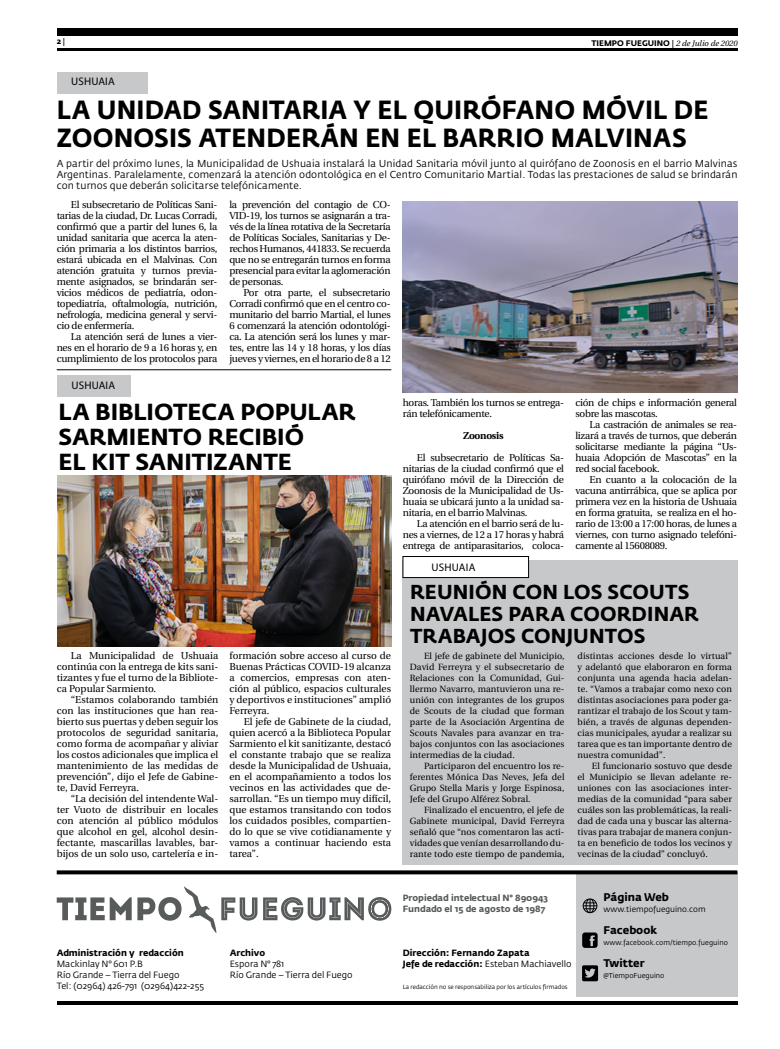
<style>
.page{position:relative;width:780px;height:1049px;background:#fff}
.page>*{position:absolute;margin:0;border:0;box-sizing:border-box;transform-origin:0 0}
.t1{font:700 26px/28px "Fedra Sans Pro";letter-spacing:.005em;color:#000;scale:.95 1}
.t2{font:700 23px/25px "Fedra Sans Pro";letter-spacing:-.005em;color:#000}
.t3{font:700 20px/22px "Fedra Sans Pro";letter-spacing:.005em;color:#000}
.t4{font:700 11px "Fedra Sans Pro";color:#000}
.t5{font:11px "Myriad Pro";letter-spacing:.02em;color:#000}
.t6{font:10px/11px "Utopia";letter-spacing:-.025em;color:#000;text-align:justify}
.t7{font:10px/11px "Fedra Sans Pro";letter-spacing:.01em;color:#000;text-align:justify}
.t8{font:700 10px "Utopia";letter-spacing:-.025em;color:#000}
.t9{font:9px/11px "Utopia";letter-spacing:.01em;color:#000;text-align:justify}
.t10{font:9px/11px "Fedra Sans Pro";color:#000}
.t11{font:700 9px/11px "Fedra Sans Pro";color:#000}
.t12{font:700 9px/11px "Fedra Sans Pro";color:#585b5c}
.t13{font:700 8px "Fedra Sans Pro";color:#000}
.t14{font:8px "Fedra Sans Pro";color:#000}
.t15{font:7px "Fedra Sans Pro";color:#000}
.t16{font:6px "Fedra Sans Pro";color:#000}
.s1{font-family:"Utopia"}
.s2{font-family:"Utopia";font-weight:400;font-style:italic}
.s3{font-weight:400}
</style>
<div class="page">
<hr style="left:57px;top:48px;width:680px;height:3px;background:#000">
<div style="left:57px;top:29px;width:680px;height:7px;background:#000"></div>
<hr style="left:57px;top:1001px;width:680px;height:4px;background:#000">
<div style="left:576px;top:872px;width:161px;height:124px;background:#c7c8ca"></div>
<svg style="left:57px;top:870px;width:680px;height:4px;background:#181818"></svg>
<svg style="left:263px;top:897px;width:128px;height:24px"></svg>
<svg style="left:57px;top:886px;width:200px;height:47px"></svg>
<svg style="left:582px;top:898px;width:15px;height:16px"></svg>
<svg style="left:582px;top:932px;width:15px;height:16px"></svg>
<svg style="left:582px;top:965px;width:16px;height:16px"></svg>
<div style="left:57px;top:72px;width:90px;height:22px;background:#c7c8ca"></div>
<div style="left:402px;top:560px;width:335px;height:305px;background:#c7c8ca"></div>
<div style="left:403px;top:556px;width:125px;height:21px;background:#fff"></div>
<div style="left:403px;top:556px;width:125px;height:22px;border:1px solid #000"></div>
<div style="left:57px;top:375px;width:73px;height:22px;background:#c7c8ca"></div>
<hr style="left:57px;top:369px;width:334px;height:1px;background:#000">
<img style="left:57px;top:476px;width:334px;height:170px">
<img style="left:403px;top:201px;width:334px;height:192px">
<p class="t13" style="left:57px;top:36px;width:10px">2 <span class="s1">|</span></p>
<p class="t13" style="left:591px;top:38px;width:147px">TIEMPO FUEGUINO <span class="s1">|</span> <span class="s2">2 de Julio de 2020</span></p>
<p class="t5" style="left:71px;top:75px;width:45px">USHUAIA</p>
<h1 class="t1" style="left:57px;top:96px;width:687px">LA UNIDAD SANITARIA Y EL QUIRÓFANO MÓVIL DE<br>ZOONOSIS ATENDERÁN EN EL BARRIO MALVINAS</h1>
<p class="t7" style="left:57px;top:158px;width:682px">A partir del próximo lunes, la Municipalidad de Ushuaia instalará la Unidad Sanitaria móvil junto al quirófano de Zoonosis en el barrio Malvinas Argentinas. Paralelamente, comenzará la atención odontológica en el Centro Comunitario Martial. Todas las prestaciones de salud se brindarán con turnos que deberán solicitarse telefónicamente.</p>
<p class="t6" style="left:57px;top:199px;width:162px;text-indent:14px">El subsecretario de Políticas Sani&shy;tarias de la ciudad, Dr. Lucas Corradi, confirmó que a partir del lunes 6, la unidad sanitaria que acerca la aten&shy;ción primaria a los distintos barrios, estará ubicada en el Malvinas. Con atención gratuita y turnos previa&shy;mente asignados, se brindarán ser&shy;vicios médicos de pediatría, odon&shy;topediatría, oftalmología, nutrición, nefrología, medicina general y servi&shy;cio de enfermería.</p>
<p class="t6" style="left:57px;top:331px;width:162px;text-indent:14px">La atención será de lunes a vier&shy;nes en el horario de 9 a 16 horas y, en cumplimiento de los protocolos para</p>
<p class="t6" style="left:229px;top:199px;width:163px">la prevención del contagio de CO-VID-19, los turnos se asignarán a tra&shy;vés de la línea rotativa de la Secretaría de Políticas Sociales, Sanitarias y De&shy;rechos Humanos, 441833. Se recuerda que no se entregarán turnos en forma presencial para evitar la aglomeración de personas.</p>
<p class="t6" style="left:229px;top:287px;width:163px;text-indent:14px">Por otra parte, el subsecretario Corradi confirmó que en el centro co&shy;munitario del barrio Martial, el lunes 6 comenzará la atención odontológi&shy;ca. La atención será los lunes y mar&shy;tes, entre las 14 y 18 horas, y los días jueves y viernes, en el horario de 8 a 12</p>
<p class="t5" style="left:71px;top:379px;width:45px">USHUAIA</p>
<h2 class="t2" style="left:59px;top:400px;width:299px">LA BIBLIOTECA POPULAR<br>SARMIENTO RECIBIÓ<br>EL KIT SANITIZANTE</h2>
<p class="t6" style="left:57px;top:650px;width:163px;text-indent:14px">La Municipalidad de Ushuaia continúa con la entrega de kits sani&shy;tizantes y fue el turno de la Bibliote&shy;ca Popular Sarmiento.</p>
<p class="t6" style="left:57px;top:694px;width:163px;text-indent:14px">“Estamos colaborando también con las instituciones que han rea&shy;bierto sus puertas y deben seguir los protocolos de seguridad sanitaria, como forma de acompañar y aliviar los costos adicionales que implica el mantenimiento de las medidas de prevención”, dijo el Jefe de Gabine&shy;te, David Ferreyra.</p>
<p class="t6" style="left:57px;top:793px;width:163px;text-indent:14px">“La decisión del intendente Wal&shy;ter Vuoto de distribuir en locales con atención al público módulos que alcohol en gel, alcohol desin&shy;fectante, mascarillas lavables, bar&shy;bijos de un solo uso, cartelería e in-</p>
<p class="t6" style="left:229px;top:650px;width:163px">formación sobre acceso al curso de Buenas Prácticas COVID-19 alcanza a comercios, empresas con aten&shy;ción al público, espacios culturales y deportivos e instituciones” amplió Ferreyra.</p>
<p class="t6" style="left:229px;top:716px;width:163px;text-indent:14px">El jefe de Gabinete de la ciudad, quien acercó a la Biblioteca Popular Sarmiento el kit sanitizante, destacó el constante trabajo que se realiza desde la Municipalidad de Ushuaia, en el acompañamiento a todos los vecinos en las actividades que de&shy;sarrollan. “Es un tiempo muy difícil, que estamos transitando con todos los cuidados posibles, compartien&shy;do lo que se vive cotidianamente y vamos a continuar haciendo esta tarea”.</p>
<p class="t6" style="left:403px;top:397px;width:163px">horas. También los turnos se entrega&shy;rán telefónicamente.</p>
<p class="t8" style="left:463px;top:430px;width:42px">Zoonosis</p>
<p class="t6" style="left:403px;top:452px;width:163px;text-indent:14px">El subsecretario de Políticas Sa&shy;nitarias de la ciudad confirmó que el quirófano móvil de la Dirección de Zoonosis de la Municipalidad de Us&shy;huaia se ubicará junto a la unidad sa&shy;nitaria, en el barrio Malvinas.</p>
<p class="t6" style="left:403px;top:518px;width:163px;text-indent:14px">La atención en el barrio será de lu&shy;nes a viernes, de 12 a 17 horas y habrá entrega de antiparasitarios, coloca-</p>
<p class="t5" style="left:431px;top:560px;width:45px">USHUAIA</p>
<p class="t6" style="left:575px;top:397px;width:163px">ción de chips e información general sobre las mascotas.</p>
<p class="t6" style="left:575px;top:419px;width:163px;text-indent:14px">La castración de animales se rea&shy;lizará a través de turnos, que deberán solicitarse mediante la página “Us&shy;huaia Adopción de Mascotas” en la red social facebook.</p>
<p class="t6" style="left:575px;top:474px;width:163px;text-indent:14px">En cuanto a la colocación de la vacuna antirrábica, que se aplica por primera vez en la historia de Ushuaia en forma gratuita, se realiza en el ho&shy;rario de 13:00 a 17:00 horas, de lunes a viernes, con turno asignado telefóni&shy;camente al 15608089.</p>
<h3 class="t3" style="left:410px;top:581px;width:290px">REUNIÓN CON LOS SCOUTS<br>NAVALES PARA COORDINAR<br>TRABAJOS CONJUNTOS</h3>
<p class="t9" style="left:410px;top:651px;width:156px;text-indent:14px">El jefe de gabinete del Municipio, David Ferreyra y el subsecretario de Relaciones con la Comunidad, Gui&shy;llermo Navarro, mantuvieron una re&shy;unión con integrantes de los grupos de Scouts de la ciudad que forman parte de la Asociación Argentina de Scouts Navales para avanzar en tra&shy;bajos conjuntos con las asociaciones intermedias de la ciudad.</p>
<p class="t9" style="left:410px;top:761px;width:156px;text-indent:14px">Participaron del encuentro los re&shy;ferentes Mónica Das Neves, Jefa del Grupo Stella Maris y Jorge Espinosa, Jefe del Grupo Alférez Sobral.</p>
<p class="t9" style="left:410px;top:805px;width:156px;text-indent:14px">Finalizado el encuentro, el jefe de Gabinete municipal, David Ferreyra señaló que “nos comentaron las acti&shy;vidades que venían desarrollando du&shy;rante todo este tiempo de pandemia,</p>
<p class="t9" style="left:577px;top:651px;width:156px">distintas acciones desde lo virtual” y adelantó que elaboraron en forma conjunta una agenda hacia adelan&shy;te. “Vamos a trabajar como nexo con distintas asociaciones para poder ga&shy;rantizar el trabajo de los Scout y tam&shy;bién, a través de algunas dependen&shy;cias municipales, ayudar a realizar su tarea que es tan importante dentro de nuestra comunidad”.</p>
<p class="t9" style="left:577px;top:761px;width:156px;text-indent:14px">El funcionario sostuvo que desde el Municipio se llevan adelante re&shy;uniones con las asociaciones inter&shy;medias de la comunidad “para saber cuáles son las problemáticas, la reali&shy;dad de cada una y buscar las alterna&shy;tivas para trabajar de manera conjun&shy;ta en beneficio de todos los vecinos y vecinas de la ciudad” concluyó.</p>
<p class="t11" style="left:57px;top:948px;width:128px">Administración y redacción</p>
<p class="t10" style="left:57px;top:959px;width:149px">Mackinlay N° 601 P.B<br>Río Grande – Tierra del Fuego<br>Tel: (02964) 426-791 (02964)422-255</p>
<p class="t11" style="left:230px;top:948px;width:37px">Archivo</p>
<p class="t10" style="left:230px;top:959px;width:124px">Espora N° 781<br>Río Grande – Tierra del Fuego</p>
<p class="t12" style="left:403px;top:893px;width:147px">Propiedad intelectual N° 890943<br>Fundado el 15 de agosto de 1987</p>
<p class="t4" style="left:603px;top:890px;width:67px">Página Web</p>
<p class="t14" style="left:603px;top:904px;width:104px">www.tiempofueguino.com</p>
<p class="t4" style="left:603px;top:923px;width:55px">Facebook</p>
<p class="t15" style="left:603px;top:938px;width:126px">www.facebook.com/tiempo.fueguino</p>
<p class="t4" style="left:603px;top:956px;width:43px">Twitter</p>
<p class="t15" style="left:603px;top:971px;width:63px">@TiempoFueguino</p>
<p class="t11" style="left:403px;top:948px;width:170px">Dirección: Fernando Zapata<br>Jefe de redacción: <span class="s3">Esteban Machiavello</span></p>
<p class="t16" style="left:403px;top:983px;width:166px">La redacción no se responsabiliza por los artículos firmados</p>
</div>
